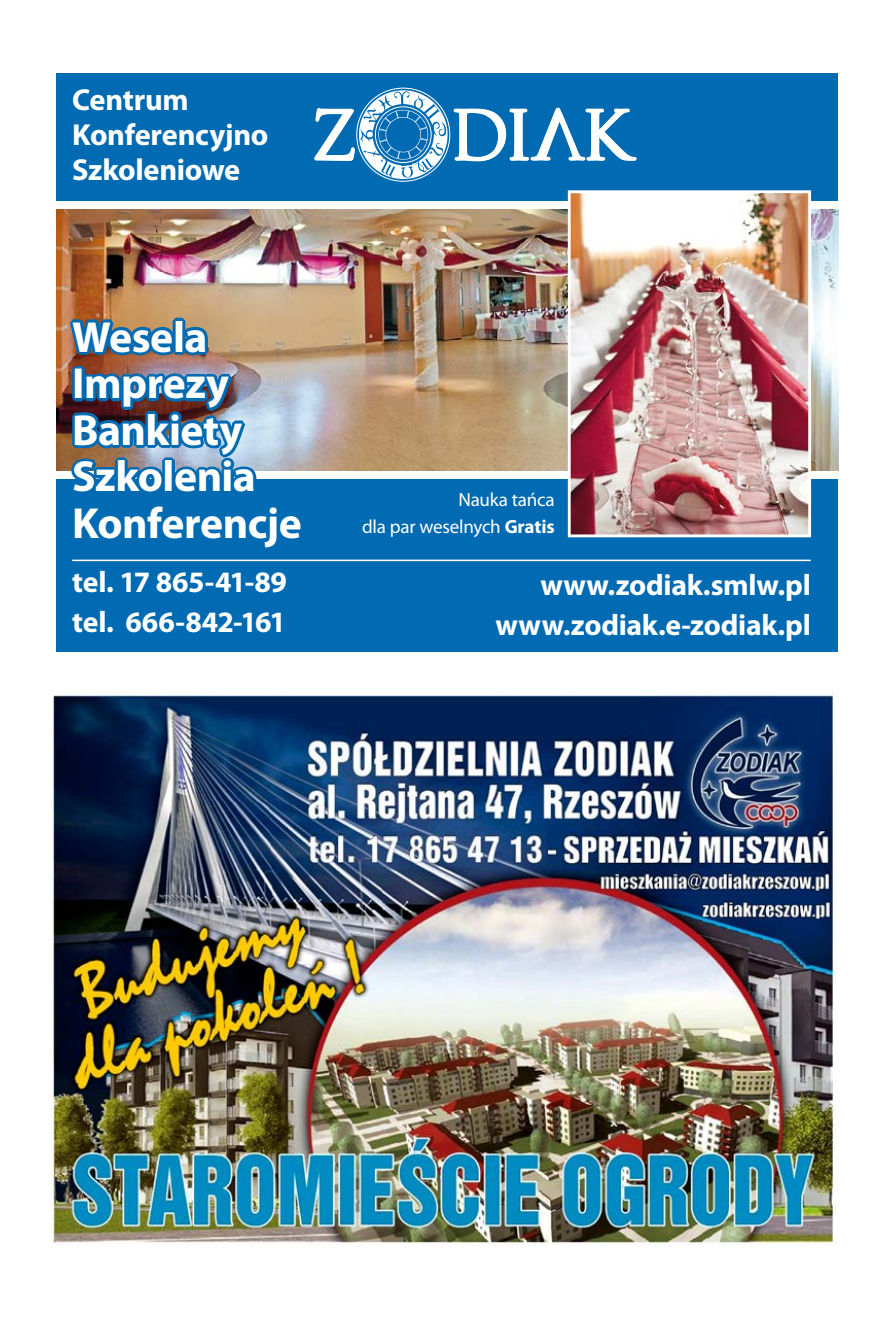
<style>
.page{position:relative;width:893px;height:1319px;background:#fff}
.page>*{position:absolute;margin:0;border:0;box-sizing:border-box;transform-origin:0 0}
.t1{font:700 43.65px/46.5px "Myriad Pro";letter-spacing:-.01em;color:#fff}
.t2{font:700 30.45px/34.7px "Myriad Pro";letter-spacing:-.01em;color:#fff}
.t3{font:700 29.7px/39.8px "Myriad Pro";letter-spacing:-.01em;color:#fff}
.t4{font:19.05px/27px "Myriad Pro";letter-spacing:-.015em;color:#fff;text-align:right}
.s1{font-weight:700}
</style>
<div class="page">
<img style="left:50px;top:690px;width:787px;height:555px">
<div style="left:57px;top:73px;width:781px;height:579px;background:#006ab3"></div>
<div style="left:57px;top:201px;width:781px;height:278px;background:#fff"></div>
<img style="left:57px;top:209px;width:781px;height:262px">
<img style="left:65px;top:315px;width:148px;height:44px">
<div style="left:72px;top:366px;width:13px;height:35px;border:6px solid #006ab3"></div>
<img style="left:66px;top:369px;width:240px;height:110px">
<svg style="left:314px;top:88px;width:323px;height:94px"></svg>
<img style="left:572px;top:194px;width:235px;height:339px">
<div style="left:568px;top:190px;width:243px;height:347px;border:3px solid #fff"></div>
<hr style="left:72px;top:559px;width:739px;height:2px;background:#fff">
<p class="t2" style="left:72px;top:82px;width:198px">Centrum<br>Konferencyjno<br>Szkoleniowe</p>
<h1 class="t1" style="left:72px;top:312px;width:231px">Wesela<br>Imprezy<br>Bankiety<br>Szkolenia<br>Konferencje</h1>
<p class="t4" style="left:362px;top:486px;width:194px">Nauka tańca<br>dla par weselnych <span class="s1">Gratis</span></p>
<p class="t3" style="left:72px;top:561px;width:216px">tel. 17 865-41-89 tel. 666-842-161</p>
<p class="t3" style="left:496px;top:564px;width:317px;text-align:right">www.zodiak.smlw.pl www.zodiak.e-zodiak.pl</p>
</div>
